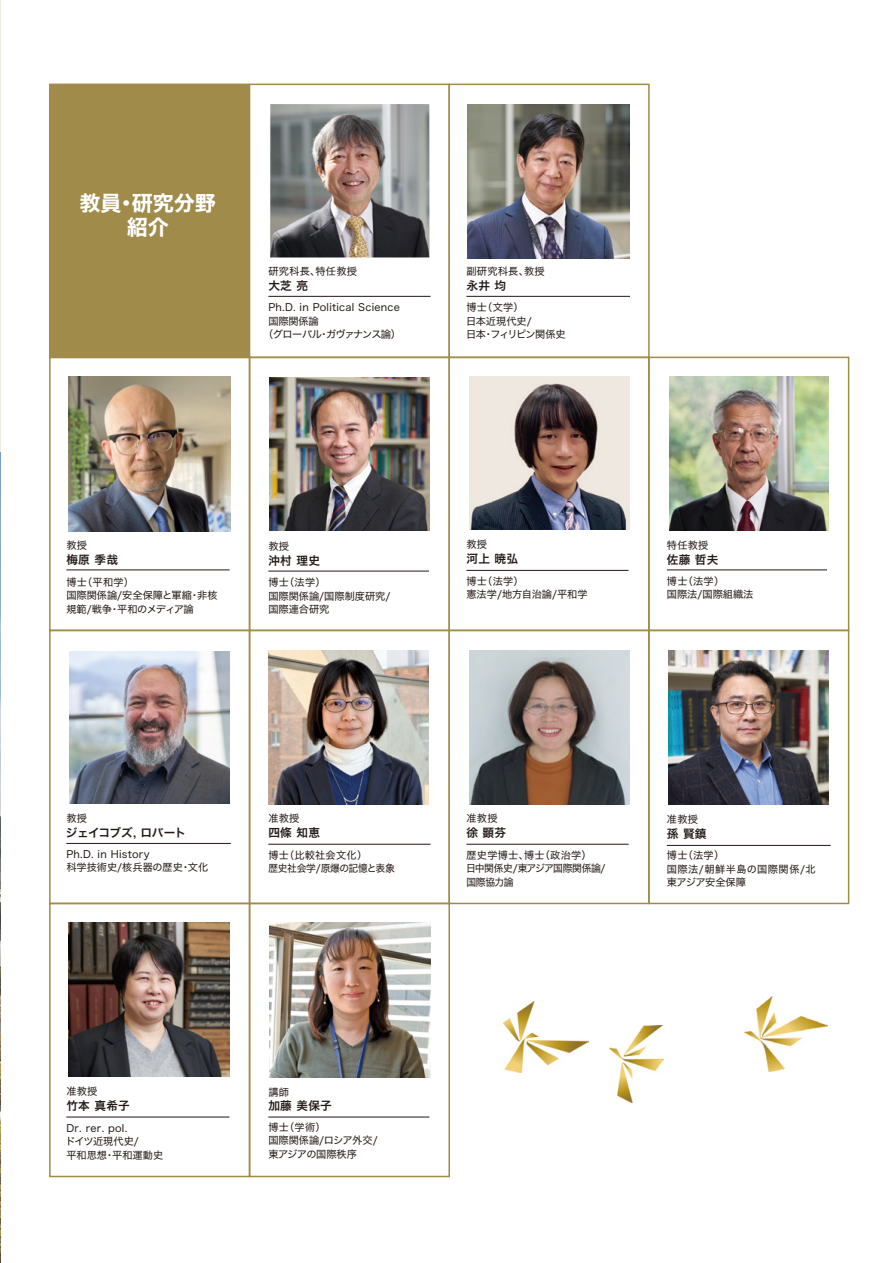
<style>
.page{position:relative;width:881px;height:1263px;background:#fff}
.page>*{position:absolute;margin:0;border:0;box-sizing:border-box;transform-origin:0 0}
.t1{font:21px "Hira Kaku Std N W7";color:#fff}
.t2{font:11.7px "Hira Kaku Std N W6";letter-spacing:.025em;color:#231916}
.t3{font:11.7px "Hira Kaku Std N W6";letter-spacing:-.055em;color:#231916}
.t4{font:10.2px/13.5px "Hira Kaku Std N W4";color:#231916}
.t5{font:10.2px/13.5px "Hira Kaku Std N W4";letter-spacing:.025em;color:#231916}
.t6{font:10.2px/13.5px "Hira Kaku Std N W4";letter-spacing:-.03em;color:#231916}
.t7{font:10.2px/13.5px "Hira Kaku Std N W4";letter-spacing:-.02em;color:#231916}
.t8{font:10.2px "Hira Kaku Std N W4";letter-spacing:-.06em;color:#231916}
</style>
<div class="page">
<hr style="left:0;top:0;width:1px;height:1263px;background:#a08b4a">
<img style="left:0;top:452px;width:1px;height:799px">
<svg style="left:0;top:1251px;width:1px;height:12px"></svg>
<img style="left:669px;top:377px;width:159px;height:154px">
<img style="left:270px;top:104px;width:159px;height:153px">
<img style="left:269px;top:377px;width:160px;height:153px">
<img style="left:69px;top:651px;width:160px;height:153px">
<img style="left:268px;top:651px;width:160px;height:154px">
<hr style="left:268px;top:296px;width:162px;height:1px;background:#231916">
<hr style="left:268px;top:571px;width:161px;height:1px;background:#231916">
<img style="left:69px;top:377px;width:161px;height:154px">
<hr style="left:66px;top:569px;width:163px;height:1px;background:#231916">
<hr style="left:666px;top:569px;width:160px;height:1px;background:#231916">
<hr style="left:66px;top:843px;width:165px;height:1px;background:#231916">
<img style="left:467px;top:104px;width:162px;height:155px">
<hr style="left:466px;top:296px;width:163px;height:1px;background:#231916">
<img style="left:469px;top:377px;width:160px;height:152px">
<hr style="left:466px;top:570px;width:162px;height:1px;background:#231916">
<hr style="left:268px;top:844px;width:162px;height:1px;background:#231916">
<img style="left:469px;top:651px;width:160px;height:154px">
<hr style="left:466px;top:844px;width:162px;height:1px;background:#231916">
<img style="left:668px;top:651px;width:160px;height:153px">
<hr style="left:666px;top:845px;width:164px;height:1px;background:#231916">
<img style="left:68px;top:923px;width:161px;height:154px">
<hr style="left:66px;top:1117px;width:163px;height:1px;background:#231916">
<img style="left:269px;top:922px;width:161px;height:156px">
<hr style="left:268px;top:1117px;width:161px;height:1px;background:#231916">
<div style="left:50px;top:84px;width:199px;height:273px;background:#a08b4a"></div>
<div style="left:49px;top:84px;width:201px;height:274px;border:2px solid #a08b4a"></div>
<div style="left:249px;top:84px;width:201px;height:274px;border:2px solid #a08b4a"></div>
<div style="left:448px;top:84px;width:201px;height:274px;border:2px solid #a08b4a"></div>
<div style="left:448px;top:357px;width:201px;height:274px;border:2px solid #a08b4a"></div>
<div style="left:648px;top:357px;width:201px;height:274px;border:2px solid #a08b4a"></div>
<div style="left:49px;top:357px;width:201px;height:274px;border:2px solid #a08b4a"></div>
<div style="left:448px;top:630px;width:201px;height:274px;border:2px solid #a08b4a"></div>
<div style="left:648px;top:630px;width:201px;height:274px;border:2px solid #a08b4a"></div>
<div style="left:49px;top:630px;width:201px;height:274px;border:2px solid #a08b4a"></div>
<div style="left:249px;top:903px;width:201px;height:274px;border:2px solid #a08b4a"></div>
<div style="left:49px;top:903px;width:201px;height:274px;border:2px solid #a08b4a"></div>
<img style="left:503px;top:1002px;width:84px;height:70px">
<img style="left:609px;top:1026px;width:54px;height:76px">
<img style="left:744px;top:997px;width:83px;height:75px">
<h1 class="t1" style="left:80px;top:186px;width:43px">教員</h1>
<h1 class="t1" style="left:132px;top:186px;width:85px">研究分野</h1>
<h1 class="t1" style="left:116px;top:186px;width:22px">・</h1>
<h1 class="t1" style="left:127px;top:210px;width:43px">紹介</h1>
<p class="t4" style="left:315px;top:265px;width:43px">特任教授</p>
<p class="t4" style="left:268px;top:265px;width:53px">研究科長、</p>
<p class="t2" style="left:268px;top:277px;width:41px">大芝亮</p>
<p class="t5" style="left:268px;top:301px;width:133px">Ph D. . in Political Science</p>
<p class="t4" style="left:268px;top:314px;width:52px">国際関係論</p>
<p class="t8" style="left:263px;top:327px;width:139px">（グローバルガヴァナンス論(</p>
<p class="t4" style="left:319px;top:328px;width:12px">・</p>
<p class="t4" style="left:524px;top:265px;width:22px">教授</p>
<p class="t4" style="left:466px;top:265px;width:64px">副研究科長、</p>
<p class="t2" style="left:466px;top:277px;width:41px">永井均</p>
<p class="t7" style="left:466px;top:301px;width:101px">博士<br>日本近現代史/<br>日本･フィリピン関係史</p>
<p class="t4" style="left:482px;top:301px;width:43px">（文学(</p>
<p class="t4" style="left:66px;top:539px;width:22px">教授</p>
<p class="t2" style="left:66px;top:551px;width:53px">梅原季哉</p>
<p class="t4" style="left:66px;top:575px;width:22px">博士</p>
<p class="t4" style="left:82px;top:575px;width:53px">（平和学(</p>
<p class="t4" style="left:66px;top:589px;width:129px;text-align:right">国際関係論/安全保障と軍縮平和のメディア論</p>
<p class="t4" style="left:197px;top:589px;width:22px">非核</p>
<p class="t4" style="left:189px;top:589px;width:12px">・</p>
<p class="t4" style="left:66px;top:602px;width:47px">規範/戦争</p>
<p class="t4" style="left:109px;top:602px;width:12px">・</p>
<p class="t4" style="left:268px;top:540px;width:22px">教授</p>
<p class="t2" style="left:268px;top:552px;width:53px">沖村理史</p>
<p class="t4" style="left:268px;top:576px;width:123px">博士<br>国際関係論/国際制度研究/国際連合研究</p>
<p class="t4" style="left:284px;top:576px;width:43px">（法学(</p>
<p class="t4" style="left:466px;top:537px;width:22px">教授</p>
<p class="t2" style="left:466px;top:549px;width:53px">河上暁弘</p>
<p class="t4" style="left:466px;top:574px;width:123px">博士<br>憲法学/地方自治論/平和学</p>
<p class="t4" style="left:482px;top:574px;width:43px">（法学(</p>
<p class="t4" style="left:666px;top:538px;width:43px">特任教授</p>
<p class="t2" style="left:666px;top:550px;width:53px">佐藤哲夫</p>
<p class="t4" style="left:666px;top:574px;width:88px">博士<br>国際法/国際組織法</p>
<p class="t4" style="left:682px;top:574px;width:43px">（法学(</p>
<p class="t4" style="left:66px;top:812px;width:22px">教授</p>
<p class="t3" style="left:66px;top:824px;width:122px">ジェイコブズ, ロバート</p>
<p class="t5" style="left:66px;top:847px;width:85px">Ph D. . in History</p>
<p class="t4" style="left:66px;top:860px;width:118px">科学技術史/核兵器の歴史</p>
<p class="t4" style="left:188px;top:860px;width:22px">文化</p>
<p class="t4" style="left:180px;top:860px;width:12px">・</p>
<p class="t4" style="left:268px;top:811px;width:33px">准教授</p>
<p class="t2" style="left:268px;top:823px;width:53px">四條知恵</p>
<p class="t6" style="left:268px;top:848px;width:128px">博士<br>歴史社会学/原爆の記憶と表象</p>
<p class="t4" style="left:284px;top:848px;width:84px">（比較社会文化(</p>
<p class="t4" style="left:466px;top:811px;width:33px">准教授</p>
<p class="t2" style="left:466px;top:823px;width:41px">徐顕芬</p>
<p class="t4" style="left:666px;top:812px;width:33px">准教授</p>
<p class="t2" style="left:666px;top:824px;width:41px">孫賢鎮</p>
<p class="t4" style="left:539px;top:848px;width:53px">（政治学(</p>
<p class="t6" style="left:466px;top:848px;width:141px">歴史学博士、<br>日中関係史/東アジア国際関係論/国際協力論</p>
<p class="t4" style="left:524px;top:848px;width:22px">博士</p>
<p class="t5" style="left:666px;top:849px;width:150px">博士<br>国際法/朝鮮半島の国際関係北/東アジア安全保障</p>
<p class="t4" style="left:682px;top:849px;width:43px">（法学(</p>
<p class="t4" style="left:66px;top:1084px;width:33px">准教授</p>
<p class="t2" style="left:66px;top:1096px;width:65px">竹本真希子</p>
<p class="t4" style="left:66px;top:1121px;width:62px">Dr. rer. pol.</p>
<p class="t6" style="left:65px;top:1134px;width:75px">ドイツ近現代史/</p>
<p class="t4" style="left:112px;top:1148px;width:52px">平和運動史</p>
<p class="t4" style="left:66px;top:1148px;width:42px">平和思想</p>
<p class="t4" style="left:104px;top:1148px;width:12px">・</p>
<p class="t4" style="left:268px;top:1085px;width:22px">講師</p>
<p class="t2" style="left:268px;top:1097px;width:65px">加藤美保子</p>
<p class="t4" style="left:268px;top:1120px;width:111px">博士<br>国際関係論/ロシア外交/東アジアの国際秩序</p>
<p class="t4" style="left:284px;top:1120px;width:43px">（学術(</p>
</div>
